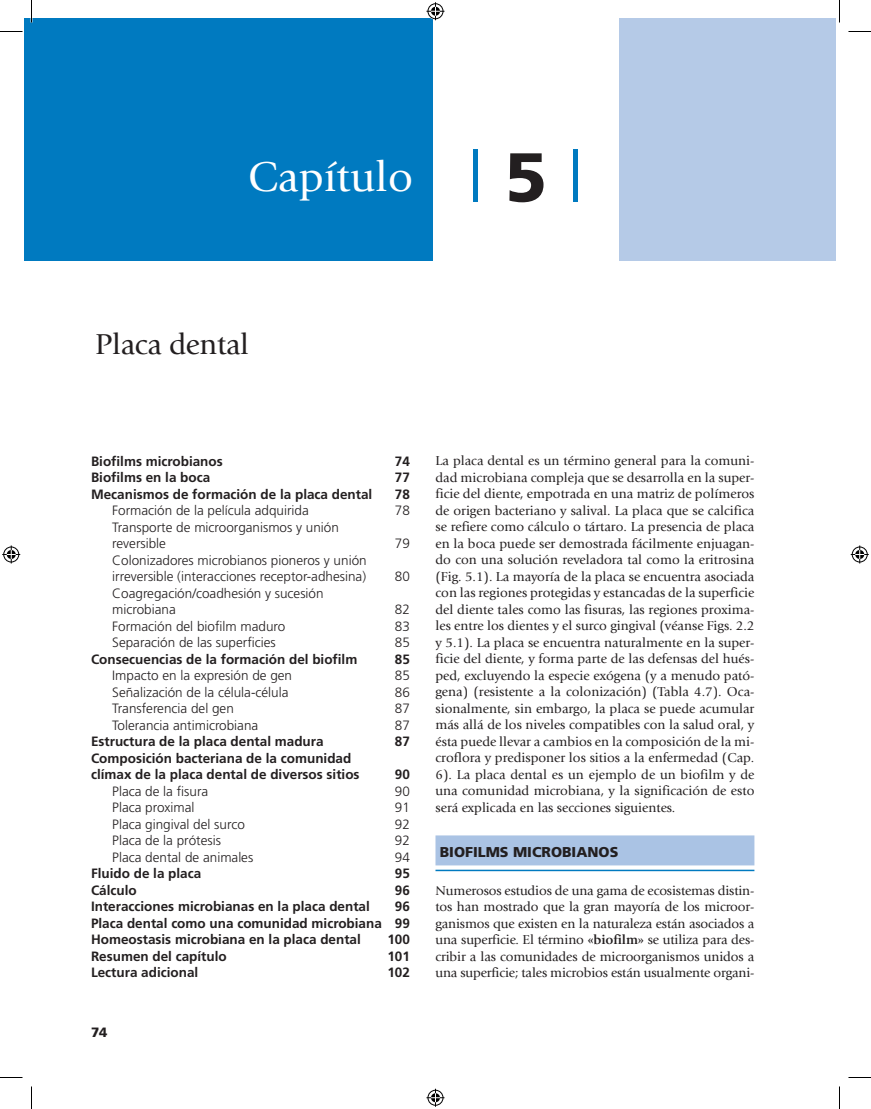
<style>
.page{position:relative;width:871px;height:1109px;background:#fff}
.page>*{position:absolute;margin:0;border:0;box-sizing:border-box;transform-origin:0 0}
.Capitulo{font:300 69px "Frutiger";color:#007ac0}
.Capitulo-2{font:43.5px "Giovanni";color:#fff}
.Titulo_cap{font:30px "Giovanni";letter-spacing:-.01em;color:#231f20}
.Subtitulo_1{font:900 14.25px "Frutiger";color:#231f20}
.Texto{font:13.5px/16.5px "Giovanni";letter-spacing:-.005em;color:#231f20;text-align:justify}
.Contenido_cap{font:300 13.5px "Frutiger";color:#231f20}
.Contenido_cap-2{font:700 13.5px "Frutiger";color:#231f20}
.Folio{font:900 13.5px "Frutiger";color:#231f20}
.s1{font-weight:900;color:#231f20}
.s2{font-weight:700}
</style>
<div class="page">
<div style="left:24px;top:19px;width:408px;height:242px;background:#007ac0"></div>
<div style="left:619px;top:19px;width:217px;height:242px;background:#b5cae7"></div>
<div style="left:435px;top:835px;width:319px;height:30px;background:#aac3e4"></div>
<hr style="left:435px;top:870px;width:319px;height:1px;background:#007ac0">
<svg style="left:0;top:31px;width:22px;height:1px"></svg>
<svg style="left:848px;top:31px;width:23px;height:1px"></svg>
<svg style="left:0;top:1077px;width:22px;height:1px"></svg>
<svg style="left:848px;top:1077px;width:23px;height:1px"></svg>
<svg style="left:31px;top:0;width:1px;height:23px"></svg>
<svg style="left:31px;top:1086px;width:1px;height:23px"></svg>
<svg style="left:839px;top:0;width:1px;height:23px"></svg>
<svg style="left:839px;top:1086px;width:1px;height:23px"></svg>
<svg style="left:426px;top:2px;width:18px;height:18px"></svg>
<svg style="left:426px;top:1089px;width:18px;height:18px"></svg>
<svg style="left:2px;top:545px;width:18px;height:18px"></svg>
<svg style="left:851px;top:545px;width:18px;height:18px"></svg>
<p class="Capitulo-2" style="left:248px;top:153px;width:167px">Capítulo</p>
<p class="Capitulo" style="left:468px;top:138px;width:117px">| <span class="s1">5</span> |</p>
<p class="Titulo_cap" style="left:95px;top:328px;width:155px">Placa dental</p>
<p class="Contenido_cap-2" style="left:91px;top:453px;width:133px">Biofilms microbianos</p>
<p class="Contenido_cap-2" style="left:395px;top:453px;width:17px">74</p>
<p class="Contenido_cap-2" style="left:91px;top:470px;width:121px">Biofilms en la boca</p>
<p class="Contenido_cap-2" style="left:395px;top:470px;width:17px">77</p>
<p class="Contenido_cap-2" style="left:91px;top:486px;width:283px">Mecanismos de formación de la placa dental</p>
<p class="Contenido_cap-2" style="left:395px;top:486px;width:17px">78</p>
<p class="Contenido_cap" style="left:112px;top:503px;width:198px">Formación de la película adquirida</p>
<p class="Contenido_cap" style="left:395px;top:503px;width:17px">78</p>
<p class="Contenido_cap" style="left:112px;top:519px;width:228px">Transporte de microorganismos y unión</p>
<p class="Contenido_cap" style="left:112px;top:536px;width:55px">reversible</p>
<p class="Contenido_cap" style="left:395px;top:536px;width:17px">79</p>
<p class="Contenido_cap" style="left:112px;top:552px;width:256px">Colonizadores microbianos pioneros y unión</p>
<p class="Contenido_cap" style="left:112px;top:569px;width:255px">irreversible (interacciones receptor-adhesina)</p>
<p class="Contenido_cap" style="left:395px;top:569px;width:17px">80</p>
<p class="Contenido_cap" style="left:112px;top:585px;width:213px">Coagregación/coadhesión y sucesión</p>
<p class="Contenido_cap" style="left:112px;top:602px;width:65px">microbiana</p>
<p class="Contenido_cap" style="left:395px;top:602px;width:17px">82</p>
<p class="Contenido_cap" style="left:112px;top:618px;width:175px">Formación del biofilm maduro</p>
<p class="Contenido_cap" style="left:395px;top:618px;width:17px">83</p>
<p class="Contenido_cap" style="left:112px;top:635px;width:165px">Separación de las superficies</p>
<p class="Contenido_cap" style="left:395px;top:635px;width:17px">85</p>
<p class="Contenido_cap-2" style="left:91px;top:651px;width:268px">Consecuencias de la formación del biofilm</p>
<p class="Contenido_cap-2" style="left:395px;top:651px;width:17px">85</p>
<p class="Contenido_cap" style="left:112px;top:668px;width:181px">Impacto en la expresión de gen</p>
<p class="Contenido_cap" style="left:395px;top:668px;width:17px">85</p>
<p class="Contenido_cap" style="left:112px;top:684px;width:178px">Señalización de la célula-célula</p>
<p class="Contenido_cap" style="left:395px;top:684px;width:17px">86</p>
<p class="Contenido_cap" style="left:112px;top:701px;width:123px">Transferencia del gen</p>
<p class="Contenido_cap" style="left:395px;top:701px;width:17px">87</p>
<p class="Contenido_cap" style="left:112px;top:717px;width:148px">Tolerancia antimicrobiana</p>
<p class="Contenido_cap" style="left:395px;top:717px;width:17px">87</p>
<p class="Contenido_cap-2" style="left:91px;top:734px;width:234px">Estructura de la placa dental madura</p>
<p class="Contenido_cap-2" style="left:395px;top:734px;width:17px">87</p>
<p class="Contenido_cap-2" style="left:91px;top:750px;width:262px">Composición bacteriana de la comunidad</p>
<p class="Contenido_cap-2" style="left:91px;top:767px;width:270px">clímax de la placa dental de diversos sitios</p>
<p class="Contenido_cap-2" style="left:395px;top:767px;width:17px">90</p>
<p class="Contenido_cap" style="left:112px;top:783px;width:97px">Placa de la fisura</p>
<p class="Contenido_cap" style="left:395px;top:783px;width:17px">90</p>
<p class="Contenido_cap" style="left:112px;top:800px;width:84px">Placa proximal</p>
<p class="Contenido_cap" style="left:395px;top:800px;width:17px">91</p>
<p class="Contenido_cap" style="left:112px;top:816px;width:134px">Placa gingival del surco</p>
<p class="Contenido_cap" style="left:395px;top:816px;width:17px">92</p>
<p class="Contenido_cap" style="left:112px;top:833px;width:110px">Placa de la prótesis</p>
<p class="Contenido_cap" style="left:395px;top:833px;width:17px">92</p>
<p class="Contenido_cap" style="left:112px;top:849px;width:143px">Placa dental de animales</p>
<p class="Contenido_cap" style="left:395px;top:849px;width:17px">94</p>
<p class="Contenido_cap-2" style="left:91px;top:866px;width:112px">Fluido de la placa</p>
<p class="Contenido_cap-2" style="left:395px;top:866px;width:17px">95</p>
<p class="Contenido_cap-2" style="left:91px;top:882px;width:47px">Cálculo</p>
<p class="Contenido_cap-2" style="left:395px;top:882px;width:17px">96</p>
<p class="Contenido_cap-2" style="left:91px;top:899px;width:280px">Interacciones microbianas en la placa dental</p>
<p class="Contenido_cap-2" style="left:395px;top:899px;width:17px">96</p>
<p class="Contenido_cap-2" style="left:91px;top:915px;width:320px">Placa dental como una comunidad microbiana 99</p>
<p class="Contenido_cap-2" style="left:91px;top:932px;width:271px">Homeostasis microbiana en la placa dental</p>
<p class="Contenido_cap-2" style="left:387px;top:932px;width:24px">100</p>
<p class="Contenido_cap-2" style="left:91px;top:948px;width:137px">Resumen del capítulo</p>
<p class="Contenido_cap-2" style="left:387px;top:948px;width:24px">101</p>
<p class="Contenido_cap-2" style="left:91px;top:965px;width:109px">Lectura adicional</p>
<p class="Contenido_cap-2" style="left:387px;top:965px;width:24px">102</p>
<p class="Folio" style="left:91px;top:1024px;width:18px">74</p>
<p class="Texto" style="left:435px;top:453px;width:320px">La placa dental es un término general para la comuni&shy;dad microbiana compleja que se desarrolla en la super&shy;ficie del diente, empotrada en una matriz de polímeros de origen bacteriano y salival. La placa que se calcifica se refiere como cálculo o tártaro. La presencia de placa en la boca puede ser demostrada fácilmente enjuagan&shy;do con una solución reveladora tal como la eritrosina (Fig. 5.1). La mayoría de la placa se encuentra asociada con las regiones protegidas y estancadas de la superficie del diente tales como las fisuras, las regiones proxima&shy;les entre los dientes y el surco gingival (véanse Figs. 2.2 y 5.1). La placa se encuentra naturalmente en la super&shy;ficie del diente, y forma parte de las defensas del hués&shy;ped, excluyendo la especie exógena (y a menudo pató&shy;gena) (resistente a la colonización) (Tabla 4.7). Oca&shy;sionalmente, sin embargo, la placa se puede acumular más allá de los niveles compatibles con la salud oral, y ésta puede llevar a cambios en la composición de la mi&shy;croflora y predisponer los sitios a la enfermedad (Cap.<br>6). La placa dental es un ejemplo de un biofilm y de una comunidad microbiana, y la significación de esto será explicada en las secciones siguientes.</p>
<p class="Subtitulo_1" style="left:440px;top:843px;width:180px">BIOFILMS MICROBIANOS</p>
<p class="Texto" style="left:435px;top:882px;width:320px">Numerosos estudios de una gama de ecosistemas distin&shy;tos han mostrado que la gran mayoría de los microor&shy;ganismos que existen en la naturaleza están asociados a una superficie. El término <span class="s2">«biofilm»</span> se utiliza para des&shy;cribir a las comunidades de microorganismos unidos a una superficie; tales microbios están usualmente organi-</p>
</div>
